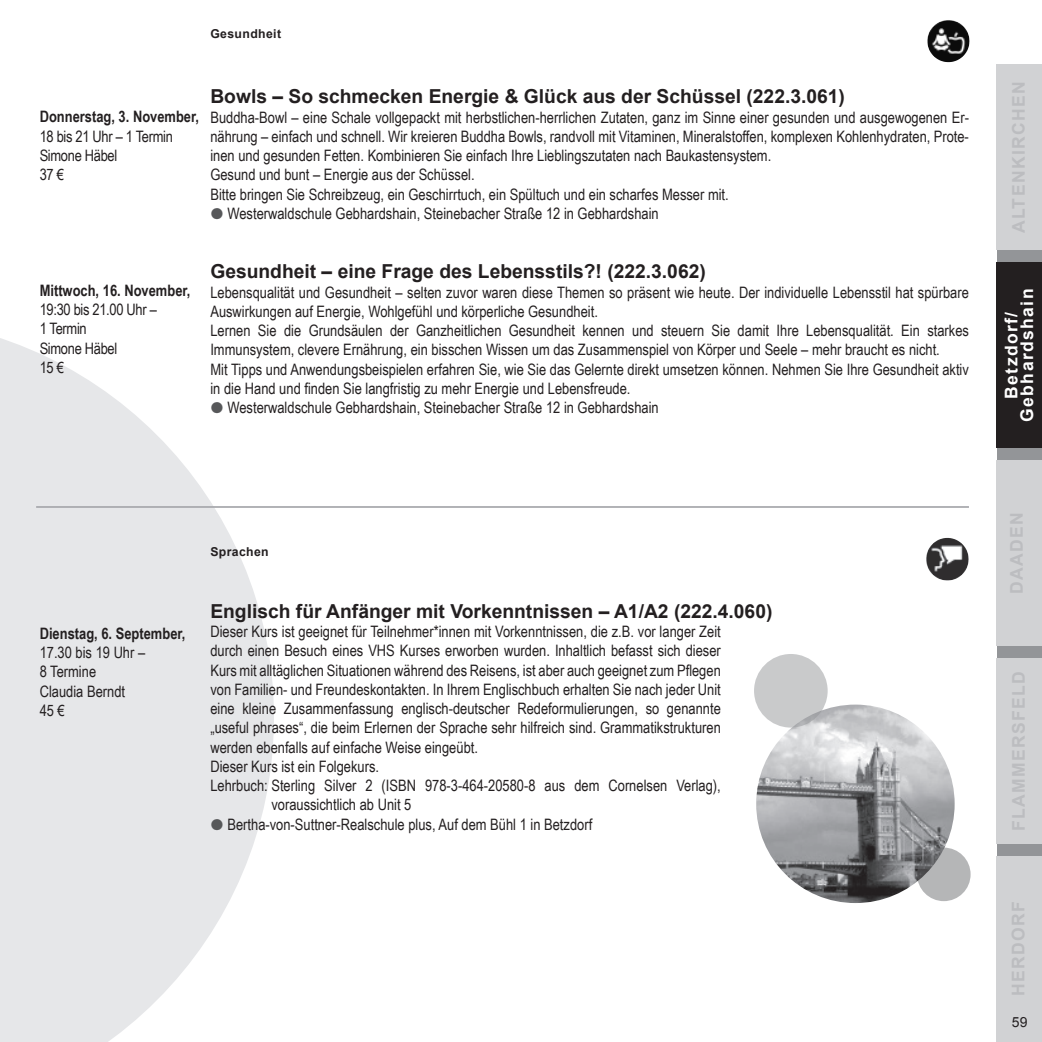
<style>
.page{position:relative;width:1042px;height:1042px;background:#fff}
.page>*{position:absolute;margin:0;border:0;box-sizing:border-box;transform-origin:0 0}
.t1{font:700 19.25px "Arial";color:#231f20}
.t2{font:700 17.5px "Arial";letter-spacing:.08em;color:#bcbdc0}
.t3{font:700 17.5px/15.8px "Arial";letter-spacing:.08em;color:#fff;text-align:center}
.t4{font:15.75px/19.2px "Arial Narrow";color:#231f20}
.t5{font:15.75px/19.2px "Arial Narrow";letter-spacing:-.02em;color:#231f20}
.t6{font:700 15.75px "Arial Narrow";color:#231f20}
.t7{font:14px "Arial";color:#231f20}
.t8{font:700 12.25px "Arial";letter-spacing:.03em;color:#231f20}
</style>
<div class="page">
<div style="left:997px;top:64px;width:45px;height:978px;background:#939598"></div>
<div style="left:996px;top:64px;width:46px;height:186px;background:#d1d2d4"></div>
<div style="left:996px;top:262px;width:46px;height:186px;background:#231f20"></div>
<div style="left:996px;top:460px;width:46px;height:186px;background:#d1d2d4"></div>
<div style="left:996px;top:658px;width:46px;height:186px;background:#d1d2d4"></div>
<div style="left:996px;top:856px;width:46px;height:186px;background:#d1d2d4"></div>
<img style="left:927px;top:20px;width:31px;height:42px">
<svg style="left:0;top:338px;width:274px;height:704px;fill:#e6e7e9"></svg>
<img style="left:756px;top:704px;width:198px;height:199px;border-radius:99px">
<div style="left:754px;top:654px;width:73px;height:73px;background:#c9cacb;border-radius:50%"></div>
<svg style="left:917px;top:847px;width:53px;height:54px;fill:#b5b6b7"></svg>
<img style="left:926px;top:538px;width:31px;height:42px">
<hr style="left:36px;top:506px;width:933px;height:2px;background:#a8a9ad">
<svg style="left:211px;top:402px;width:11px;height:11px"></svg>
<svg style="left:211px;top:819px;width:11px;height:11px"></svg>
<p class="t8" style="left:210px;top:26px;width:72px">Gesundheit</p>
<p class="t6" style="left:40px;top:105px;width:161px">Donnerstag, 3. November,</p>
<p class="t5" style="left:40px;top:126px;width:135px">18 bis 21 Uhr – 1 Termin<br>Simone Häbel<br>37 €</p>
<p class="t1" style="left:210px;top:84px;width:636px">Bowls – So schmecken Energie &amp; Glück aus der Schüssel (222.3.061)</p>
<p class="t4" style="left:210px;top:107px;width:760px">Buddha-Bowl – eine Schale vollgepackt mit herbstlichen-herrlichen Zutaten, ganz im Sinne einer gesunden und ausgewogenen Er-</p>
<p class="t4" style="left:210px;top:126px;width:760px">nährung – einfach und schnell. Wir kreieren Buddha Bowls, randvoll mit Vitaminen, Mineralstoffen, komplexen Kohlenhydraten, Prote-</p>
<p class="t4" style="left:210px;top:145px;width:562px">inen und gesunden Fetten. Kombinieren Sie einfach Ihre Lieblingszutaten nach Baukastensystem.</p>
<p class="t4" style="left:210px;top:165px;width:266px">Gesund und bunt – Energie aus der Schüssel.</p>
<p class="t4" style="left:210px;top:184px;width:520px">Bitte bringen Sie Schreibzeug, ein Geschirrtuch, ein Spültuch und ein scharfes Messer mit.</p>
<p class="t4" style="left:227px;top:203px;width:433px">Westerwaldschule Gebhardshain, Steinebacher Straße 12 in Gebhardshain</p>
<p class="t6" style="left:40px;top:278px;width:152px">Mittwoch, 16. November,</p>
<p class="t5" style="left:40px;top:299px;width:119px">19:30 bis 21.00 Uhr –<br>1 Termin<br>Simone Häbel<br>15 €</p>
<p class="t1" style="left:210px;top:259px;width:497px">Gesundheit – eine Frage des Lebensstils?! (222.3.062)</p>
<p class="t4" style="left:210px;top:282px;width:760px">Lebensqualität und Gesundheit – selten zuvor waren diese Themen so präsent wie heute. Der individuelle Lebensstil hat spürbare</p>
<p class="t4" style="left:210px;top:301px;width:389px">Auswirkungen auf Energie, Wohlgefühl und körperliche Gesundheit.</p>
<p class="t4" style="left:210px;top:320px;width:760px">Lernen Sie die Grundsäulen der Ganzheitlichen Gesundheit kennen und steuern Sie damit Ihre Lebensqualität. Ein starkes</p>
<p class="t4" style="left:210px;top:340px;width:731px">Immunsystem, clevere Ernährung, ein bisschen Wissen um das Zusammenspiel von Körper und Seele – mehr braucht es nicht.</p>
<p class="t4" style="left:210px;top:359px;width:760px">Mit Tipps und Anwendungsbeispielen erfahren Sie, wie Sie das Gelernte direkt umsetzen können. Nehmen Sie Ihre Gesundheit aktiv</p>
<p class="t4" style="left:210px;top:378px;width:422px">in die Hand und finden Sie langfristig zu mehr Energie und Lebensfreude.</p>
<p class="t4" style="left:227px;top:397px;width:433px">Westerwaldschule Gebhardshain, Steinebacher Straße 12 in Gebhardshain</p>
<p class="t2" style="left:1007px;top:233px;width:154px;rotate:-90deg">ALTENKIRCHEN</p>
<p class="t3" style="left:1004px;top:422px;width:135px;rotate:-90deg">Betzdorf/<br>Gebhardshain</p>
<p class="t6" style="left:40px;top:621px;width:147px">Dienstag, 6. September,</p>
<p class="t4" style="left:40px;top:642px;width:107px">17.30 bis 19 Uhr –<br>8 Termine<br>Claudia Berndt<br>45 €</p>
<p class="t8" style="left:210px;top:543px;width:60px">Sprachen</p>
<p class="t1" style="left:210px;top:598px;width:563px">Englisch für Anfänger mit Vorkenntnissen – A1/A2 (222.4.060)</p>
<p class="t4" style="left:210px;top:621px;width:512px">Dieser Kurs ist geeignet für Teilnehmer*innen mit Vorkenntnissen, die z.B. vor langer Zeit</p>
<p class="t4" style="left:210px;top:641px;width:512px">durch einen Besuch eines VHS Kurses erworben wurden. Inhaltlich befasst sich dieser</p>
<p class="t4" style="left:210px;top:660px;width:512px">Kurs mit alltäglichen Situationen während des Reisens, ist aber auch geeignet zum Pflegen</p>
<p class="t4" style="left:210px;top:679px;width:512px">von Familien- und Freundeskontakten. In Ihrem Englischbuch erhalten Sie nach jeder Unit</p>
<p class="t4" style="left:210px;top:698px;width:512px">eine kleine Zusammenfassung englisch-deutscher Redeformulierungen, so genannte</p>
<p class="t4" style="left:210px;top:718px;width:512px">„useful phrases“, die beim Erlernen der Sprache sehr hilfreich sind. Grammatikstrukturen</p>
<p class="t4" style="left:210px;top:737px;width:269px">werden ebenfalls auf einfache Weise eingeübt.</p>
<p class="t4" style="left:210px;top:756px;width:170px">Dieser Kurs ist ein Folgekurs.</p>
<p class="t4" style="left:210px;top:775px;width:512px">Lehrbuch: Sterling Silver 2 (ISBN 978-3-464-20580-8 aus dem Cornelsen Verlag),</p>
<p class="t4" style="left:271px;top:795px;width:141px">voraussichtlich ab Unit 5</p>
<p class="t4" style="left:227px;top:814px;width:366px">Bertha-von-Suttner-Realschule plus, Auf dem Bühl 1 in Betzdorf</p>
<p class="t2" style="left:1005px;top:594px;width:83px;rotate:-90deg">DAADEN</p>
<p class="t2" style="left:1007px;top:831px;width:162px;rotate:-90deg">FLAMMERSFELD</p>
<p class="t2" style="left:1007px;top:996px;width:96px;rotate:-90deg">HERDORF</p>
<p class="t7" style="left:1012px;top:1013px;width:17px">59</p>
</div>
